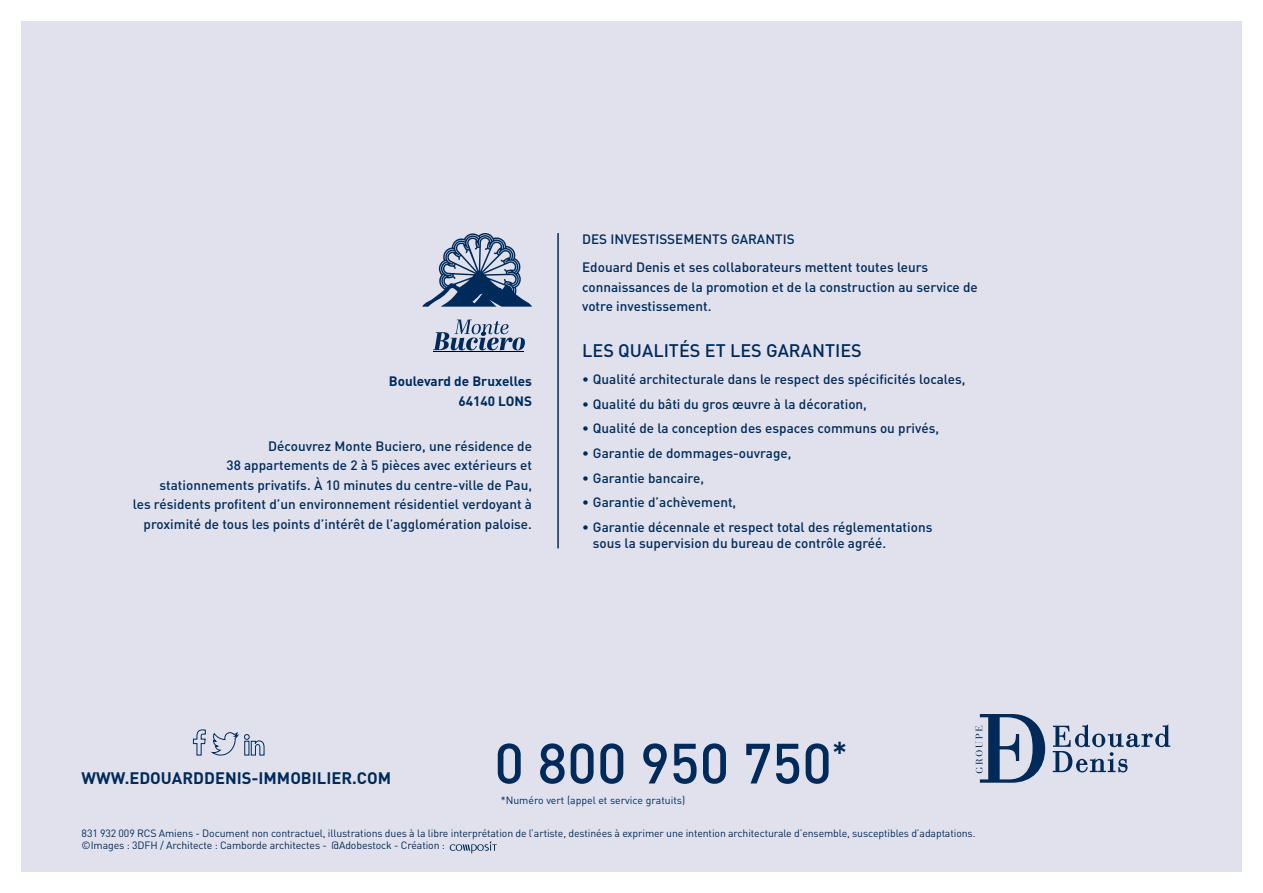
<style>
.page{position:relative;width:1263px;height:893px;background:#fff}
.page>*{position:absolute;margin:0;border:0;box-sizing:border-box;transform-origin:0 0}
.t1{font:500 55.8px "DIN";color:#002a5a}
.t2{font:500 18px "DIN";color:#002a5a}
.t3{font:700 16.5px "DIN";color:#002a5a}
.t4{font:500 13.5px/19.5px "DIN";color:#002a5a}
.t5{font:700 13.5px/19.5px "DIN";color:#002a5a;text-align:right}
.t6{font:10.5px/12px "DIN";letter-spacing:-.01em;color:#002a5a}
</style>
<div class="page">
<div style="left:21px;top:21px;width:1221px;height:851px;background:#e0e1ed"></div>
<svg style="left:1053px;top:724px;width:117px;height:48px"></svg>
<svg style="left:975px;top:714px;width:70px;height:69px"></svg>
<svg style="left:193px;top:729px;width:72px;height:27px"></svg>
<hr style="left:557px;top:233px;width:2px;height:315px;background:#002a5a">
<svg style="left:450px;top:841px;width:47px;height:12px"></svg>
<svg style="left:422px;top:233px;width:110px;height:74px"></svg>
<hr style="left:433px;top:352px;width:91px;height:1px;background:#000">
<svg style="left:433px;top:320px;width:92px;height:30px"></svg>
<p class="t5" style="left:389px;top:371px;width:145px">Boulevard de Bruxelles<br>64140 LONS</p>
<p class="t4" style="left:133px;top:436px;width:401px;text-align:right">Découvrez Monte Buciero, une résidence de<br>38 appartements de 2 à 5 pièces avec extérieurs et stationnements privatifs. À 10 minutes du centre-ville de Pau,<br>les résidents profitent d’un environnement résidentiel verdoyant à proximité de tous les points d’intérêt de l’agglomération paloise.</p>
<p class="t4" style="left:582px;top:225px;width:348px;line-height:28px">DES INVESTISSEMENTS GARANTIS<br>Edouard Denis et ses collaborateurs mettent toutes leurs</p>
<p class="t4" style="left:582px;top:277px;width:397px">connaissances de la promotion et de la construction au service de votre investissement.</p>
<h2 class="t2" style="left:582px;top:339px;width:281px">LES QUALITÉS ET LES GARANTIES</h2>
<p class="t4" style="left:582px;top:369px;width:385px">• Qualité architecturale dans le respect des spécificités locales,</p>
<p class="t4" style="left:582px;top:394px;width:286px">• Qualité du bâti du gros œuvre à la décoration,</p>
<p class="t4" style="left:582px;top:418px;width:358px">• Qualité de la conception des espaces communs ou privés,</p>
<p class="t4" style="left:582px;top:443px;width:211px">• Garantie de dommages-ouvrage,</p>
<p class="t4" style="left:582px;top:468px;width:123px">• Garantie bancaire,</p>
<p class="t4" style="left:582px;top:492px;width:156px">• Garantie d’achèvement,</p>
<p class="t4" style="left:593px;top:519px;width:341px;line-height:16.2px;text-indent:-11px">• Garantie décennale et respect total des réglementations sous la supervision du bureau de contrôle agréé.</p>
<p class="t3" style="left:82px;top:767px;width:311px">WWW.EDOUARDDENIS-IMMOBILIER.COM</p>
<h1 class="t1" style="left:494px;top:728px;width:355px">0 800 950 750<sup>*</sup></h1>
<p class="t6" style="left:501px;top:794px;width:186px">*Numéro vert (appel et service gratuits)</p>
<p class="t6" style="left:82px;top:827px;width:895px">831 932 009 RCS Amiens - Document non contractuel, illustrations dues à la libre interprétation de l’artiste, destinées à exprimer une intention architecturale d’ensemble, susceptibles d’adaptations. ©Images : 3DFH / Architecte : Camborde architectes - @Adobestock - Création :</p>
</div>
